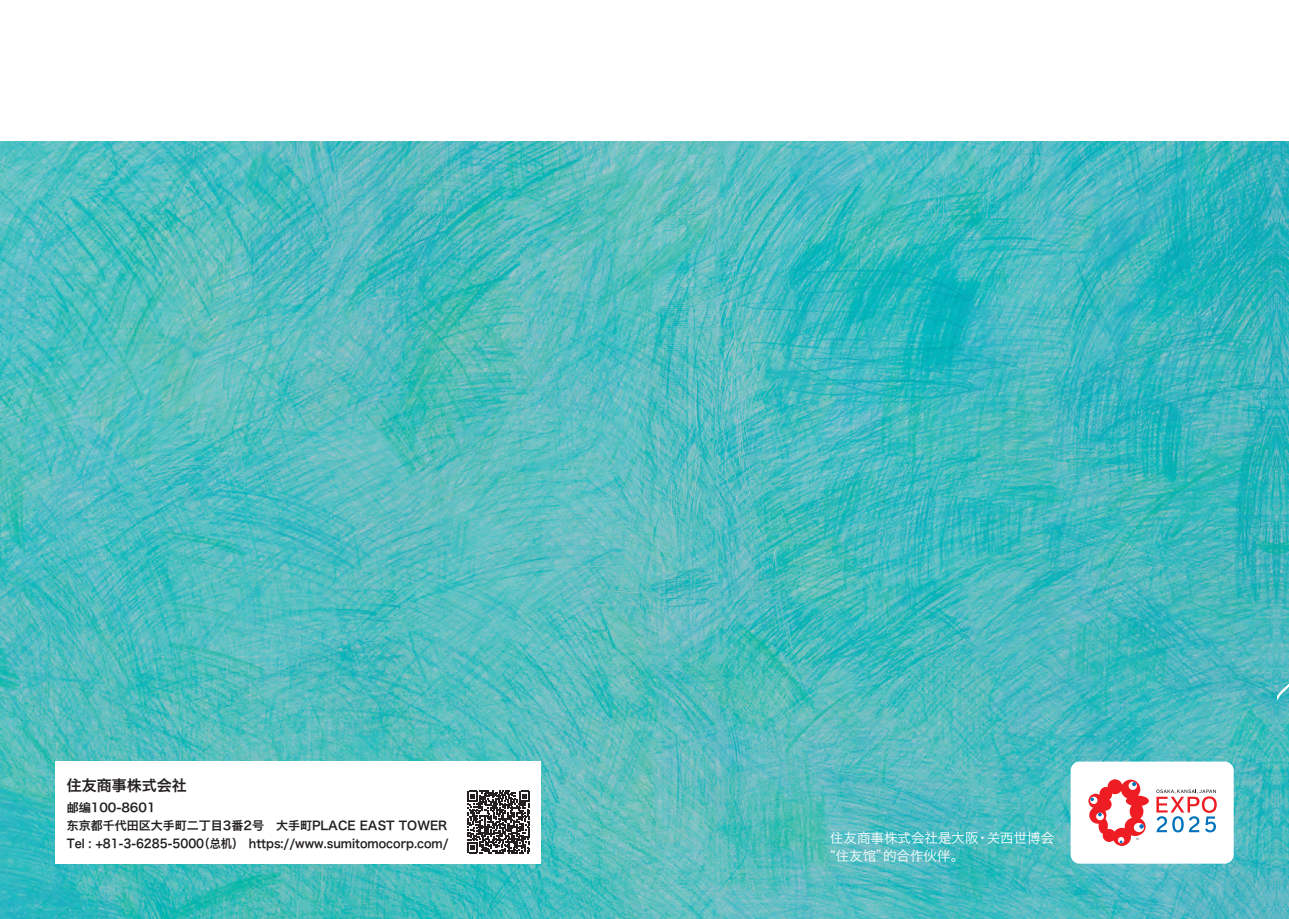
<style>
.page{position:relative;width:1289px;height:919px;background:#fff}
.page>*{position:absolute;margin:0;border:0;box-sizing:border-box;transform-origin:0 0}
.t1{font:15px "Hiragino Sans GB W6";color:#231f20}
.t2{font:13.5px/18px "Hiragino Sans GB W3";color:#fff}
.t3{font:12px/18px "Hiragino Sans GB W6";color:#231f20}
</style>
<div class="page">
<img style="left:0;top:141px;width:1288px;height:777px">
<img style="left:1276px;top:197px;width:12px;height:653px">
<div style="left:55px;top:761px;width:485px;height:102px;background:#fff"></div>
<svg style="left:467px;top:790px;width:63px;height:63px"></svg>
<div style="left:1070px;top:761px;width:163px;height:102px;background:#fff;border-radius:9px"></div>
<svg style="left:1156px;top:789px;width:60px;height:43px"></svg>
<svg style="left:1088px;top:779px;width:60px;height:66px"></svg>
<p class="t1" style="left:67px;top:775px;width:121px">住友商事株式会社</p>
<p class="t3" style="left:67px;top:797px;width:394px">邮编100-8601<br>东京都千代田区大手町二丁目3番2号　大手町PLACE EAST TOWER　<br>Tel : +81-3-6285-5000（总机）　https://www.sumitomocorp.com/</p>
<p class="t2" style="left:822px;top:828px;width:233px;text-indent:8px">住友商事株式会社是大阪·关西世博会“住友馆”的合作伙伴。</p>
</div>
